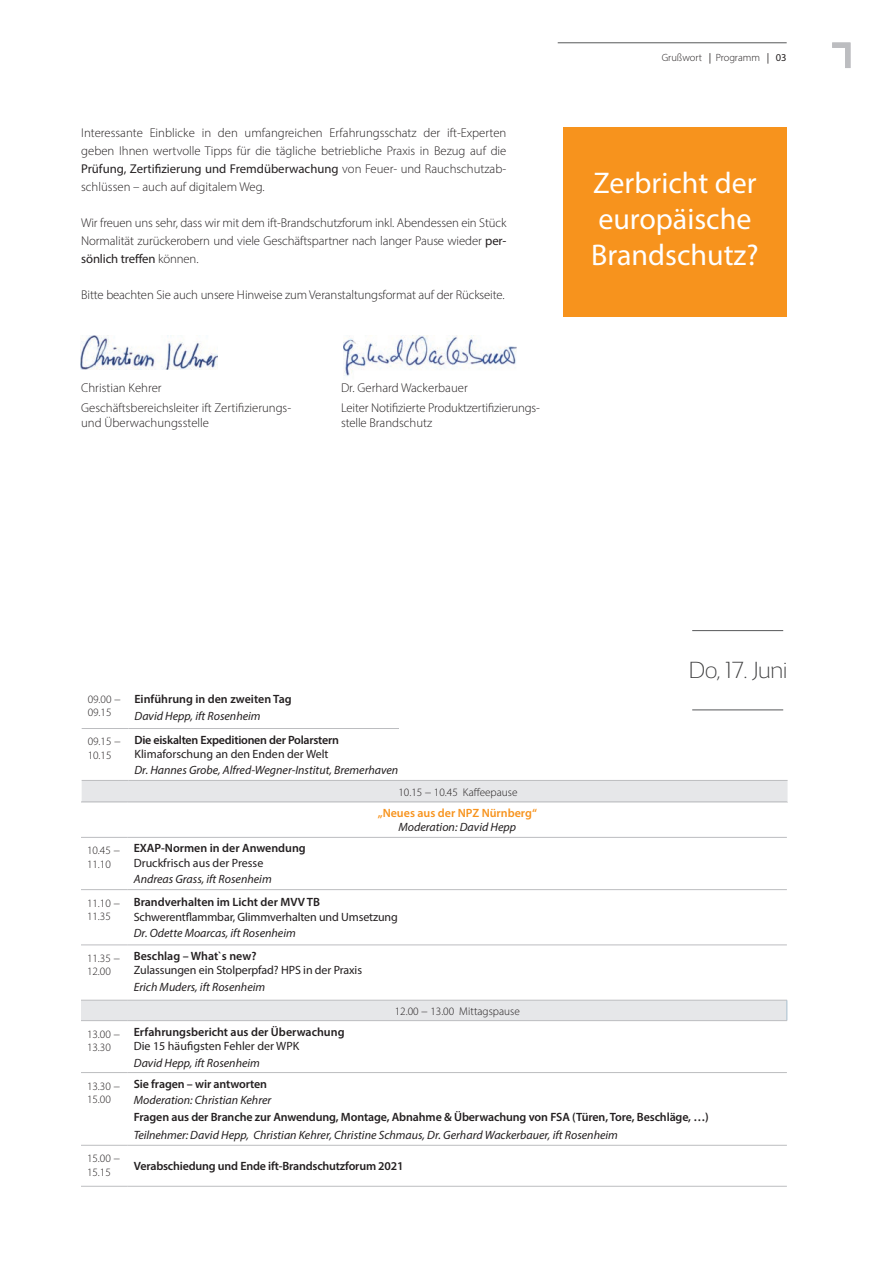
<style>
.page{position:relative;width:893px;height:1263px;background:#fff}
.page>*{position:absolute;margin:0;border:0;box-sizing:border-box;transform-origin:0 0}
.t1{font:30px/36px "Myriad Pro";color:#fff}
.t2{font:200 24px "Maya Samuels Pro";letter-spacing:-.02em;color:#3e3e3f}
.t3{font:300 12.75px/18px "Myriad Pro";letter-spacing:-.01em;color:#231f20}
.t4{font:600 12px "Myriad Pro";letter-spacing:-.01em;color:#231f20}
.t5{font:italic 12px "Myriad Pro";color:#231f20}
.t6{font:12px "Myriad Pro";letter-spacing:-.01em;color:#231f20}
.t7{font:600 12px "Myriad Pro";color:#f7931d}
.t8{font:300 11.25px/13.5px "Myriad Pro";color:#231f20}
.t9{font:300 10.5px "Myriad Pro";color:#231f20}
.s1{font-weight:400}
</style>
<div class="page">
<hr style="left:558px;top:43px;width:229px;height:1px;background:#57585a">
<hr style="left:82px;top:728px;width:46px;height:1px;background:#bcbdc0">
<hr style="left:128px;top:728px;width:659px;height:1px;background:#bcbdc0">
<svg style="left:832px;top:43px;width:18px;height:25px"></svg>
<div style="left:563px;top:128px;width:224px;height:189px;background:#f7931d"></div>
<svg style="left:81px;top:780px;width:706px;height:22px;background:#e2e3e5"></svg>
<hr style="left:81px;top:889px;width:47px;height:1px;background:#bcbdc0">
<hr style="left:128px;top:889px;width:659px;height:1px;background:#bcbdc0">
<hr style="left:81px;top:945px;width:47px;height:1px;background:#bcbdc0">
<hr style="left:128px;top:945px;width:659px;height:1px;background:#bcbdc0">
<div style="left:81px;top:1000px;width:707px;height:21px;background:#e6e7e9"></div>
<hr style="left:128px;top:1020px;width:659px;height:1px;background:#bcbdc0">
<hr style="left:81px;top:1072px;width:47px;height:1px;background:#bcbdc0">
<hr style="left:128px;top:1072px;width:659px;height:1px;background:#bcbdc0">
<hr style="left:81px;top:1145px;width:47px;height:1px;background:#bcbdc0">
<hr style="left:128px;top:1145px;width:659px;height:1px;background:#bcbdc0">
<hr style="left:81px;top:1186px;width:47px;height:1px;background:#bcbdc0">
<hr style="left:128px;top:1186px;width:659px;height:1px;background:#bcbdc0">
<hr style="left:128px;top:802px;width:659px;height:1px;background:#bcbdc0">
<hr style="left:128px;top:837px;width:659px;height:1px;background:#bcbdc0">
<hr style="left:81px;top:802px;width:47px;height:1px;background:#bcbdc0">
<hr style="left:81px;top:837px;width:47px;height:1px;background:#bcbdc0">
<img style="left:343px;top:336px;width:173px;height:40px">
<img style="left:81px;top:336px;width:136px;height:34px">
<div style="left:400px;top:629px;width:392px;height:121px;background:#fff"></div>
<hr style="left:692px;top:710px;width:91px;height:1px;background:#57585a">
<hr style="left:692px;top:630px;width:91px;height:1px;background:#57585a">
<p class="t3" style="left:81px;top:124px;width:427px;text-align:justify">Interessante Einblicke in den umfangreichen Erfahrungsschatz der ift-Experten geben Ihnen wertvolle Tipps für die tägliche betriebliche Praxis in Bezug auf die <span class="s1">Prüfung, Zertifizierung und Fremdüberwachung</span> von Feuer- und Rauchschutzab&shy;schlüssen – auch auf digitalem Weg.</p>
<p class="t3" style="left:81px;top:214px;width:427px;text-align:justify">Wir freuen uns sehr, dass wir mit dem ift-Brandschutzforum inkl. Abendessen ein Stück Normalität zurückerobern und viele Geschäftspartner nach langer Pause wieder <span class="s1">per&shy;sönlich treffen</span> können.</p>
<p class="t3" style="left:81px;top:286px;width:425px">Bitte beachten Sie auch unsere Hinweise zum Veranstaltungsformat auf der Rückseite.</p>
<p class="t3" style="left:81px;top:378px;width:211px;line-height:19.2px">Christian Kehrer<br>Geschäftsbereichsleiter ift Zertifizierungs-</p>
<p class="t3" style="left:81px;top:413px;width:129px">und Überwachungsstelle</p>
<p class="t3" style="left:341px;top:378px;width:200px;line-height:19.2px">Dr. Gerhard Wackerbauer<br>Leiter Notifizierte Produktzertifizierungs-</p>
<p class="t3" style="left:341px;top:413px;width:93px">stelle Brandschutz</p>
<p class="t9" style="left:662px;top:51px;width:126px">Grußwort <span class="s1">|</span> Programm <span class="s1">| 03</span></p>
<h1 class="t1" style="left:591px;top:164px;width:169px">Zerbricht der europäische<br>Brandschutz?</h1>
<p class="t8" style="left:88px;top:692px;width:35px">09.00 −<br>09.15</p>
<p class="t4" style="left:134px;top:692px;width:159px">Einführung in den zweiten Tag</p>
<p class="t5" style="left:134px;top:708px;width:128px">David Hepp, ift Rosenheim</p>
<p class="t8" style="left:88px;top:735px;width:35px">09.15 −<br>10.15</p>
<p class="t4" style="left:134px;top:732px;width:206px">Die eiskalten Expeditionen der Polarstern</p>
<p class="t6" style="left:134px;top:746px;width:196px">Klimaforschung an den Enden der Welt</p>
<p class="t5" style="left:134px;top:763px;width:265px">Dr. Hannes Grobe, Alfred-Wegner-Institut, Bremerhaven</p>
<p class="t8" style="left:398px;top:785px;width:121px">10.15 − 10.45 Kaffeepause</p>
<p class="t8" style="left:87px;top:844px;width:35px">10.45 −<br>11.10</p>
<p class="t4" style="left:134px;top:841px;width:173px">EXAP-Normen in der Anwendung</p>
<p class="t6" style="left:134px;top:855px;width:131px">Druckfrisch aus der Presse</p>
<p class="t5" style="left:134px;top:872px;width:139px">Andreas Grass, ift Rosenheim</p>
<p class="t7" style="left:378px;top:805px;width:161px">„Neues aus der NPZ Nürnberg“</p>
<p class="t5" style="left:398px;top:820px;width:119px">Moderation: David Hepp</p>
<p class="t8" style="left:87px;top:896px;width:35px">11.10 −<br>11.35</p>
<p class="t4" style="left:134px;top:895px;width:188px">Brandverhalten im Licht der MVV TB</p>
<p class="t6" style="left:134px;top:909px;width:266px">Schwerentflammbar, Glimmverhalten und Umsetzung</p>
<p class="t5" style="left:134px;top:926px;width:164px">Dr. Odette Moarcas, ift Rosenheim</p>
<p class="t8" style="left:87px;top:951px;width:35px">11.35 −<br>12.00</p>
<p class="t4" style="left:134px;top:948px;width:124px">Beschlag – What`s new?</p>
<p class="t6" style="left:134px;top:963px;width:230px">Zulassungen ein Stolperpfad? HPS in der Praxis</p>
<p class="t5" style="left:134px;top:979px;width:133px">Erich Muders, ift Rosenheim</p>
<p class="t8" style="left:87px;top:1027px;width:35px">13.00 −<br>13.30</p>
<p class="t4" style="left:134px;top:1024px;width:212px">Erfahrungsbericht aus der Überwachung</p>
<p class="t6" style="left:134px;top:1038px;width:167px">Die 15 häufigsten Fehler der WPK</p>
<p class="t5" style="left:134px;top:1055px;width:128px">David Hepp, ift Rosenheim</p>
<p class="t8" style="left:395px;top:1004px;width:126px">12.00 − 13.00 Mittagspause</p>
<h2 class="t2" style="left:689px;top:656px;width:100px">Do, 17. Juni</h2>
<p class="t8" style="left:87px;top:1079px;width:35px">13.30 −<br>15.00</p>
<p class="t4" style="left:134px;top:1076px;width:135px">Sie fragen – wir antworten</p>
<p class="t5" style="left:134px;top:1093px;width:139px">Moderation: Christian Kehrer</p>
<p class="t4" style="left:134px;top:1109px;width:577px">Fragen aus der Branche zur Anwendung, Montage, Abnahme &amp; Überwachung von FSA (Türen, Tore, Beschläge, …)</p>
<p class="t5" style="left:134px;top:1128px;width:486px">Teilnehmer: David Hepp, Christian Kehrer, Christine Schmaus, Dr. Gerhard Wackerbauer, ift Rosenheim</p>
<p class="t8" style="left:87px;top:1151px;width:35px">15.00 −<br>15.15</p>
<p class="t4" style="left:134px;top:1158px;width:271px">Verabschiedung und Ende ift-Brandschutzforum 2021</p>
</div>
